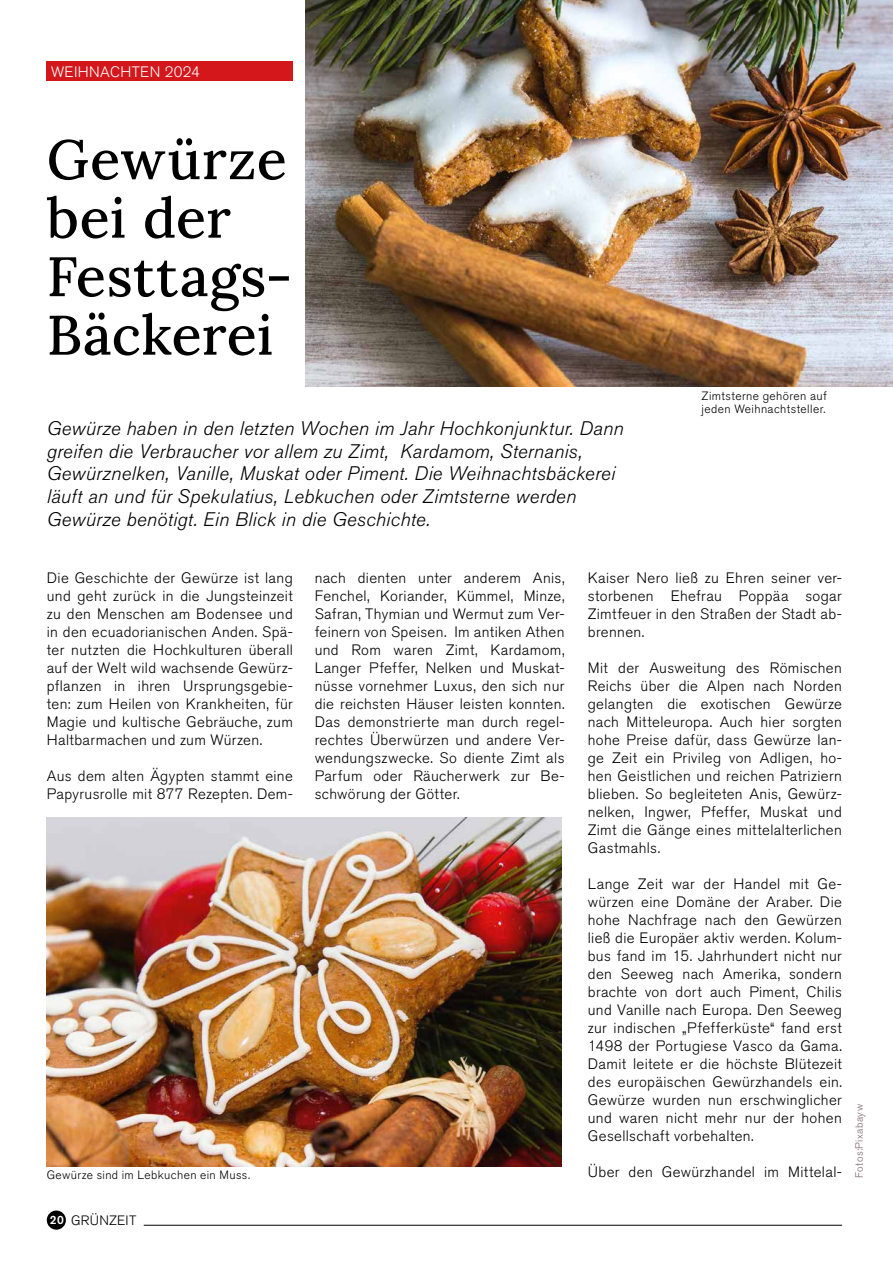
<style>
.page{position:relative;width:893px;height:1263px;background:#fff}
.page>*{position:absolute;margin:0;border:0;box-sizing:border-box;transform-origin:0 0}
.t1{font:55.5px/58.5px "Lora";letter-spacing:.005em;color:#000}
.t2{font:italic 300 19.5px/22.5px "Akzidenz Grotesk BQ";letter-spacing:.015em;color:#000}
.t3{font:300 15px/18px "Akzidenz Grotesk BQ";letter-spacing:.025em;color:#000;text-align:justify}
.t4{font:300 15px "Akzidenz Grotesk BQ";letter-spacing:.025em;color:#fff}
.t5{font:300 13.5px "Akzidenz Grotesk BQ";letter-spacing:.02em;color:#000}
.t6{font:300 12px/13.5px "Akzidenz Grotesk BQ";letter-spacing:.03em;color:#000}
.t7{font:300 10.5px "Akzidenz Grotesk BQ";letter-spacing:.04em;color:#7e636d}
.s1{font-weight:500;font-size:12px;color:#fff}
</style>
<div class="page">
<img style="left:305px;top:0;width:588px;height:387px">
<div style="left:47px;top:62px;width:246px;height:19px;background:#d3171b"></div>
<hr style="left:144px;top:1225px;width:698px;height:1px;background:#000">
<div style="left:47px;top:1210px;width:19px;height:20px;background:#000;border-radius:50%"></div>
<img style="left:47px;top:818px;width:514px;height:348px">
<p class="t4" style="left:51px;top:63px;width:151px">WEIHNACHTEN 2024</p>
<h1 class="t1" style="left:47px;top:126px;width:247px">Gewürze bei der<br>Festtags-<br>Bäckerei</h1>
<p class="t2" style="left:47px;top:418px;width:578px">Gewürze haben in den letzten Wochen im Jahr Hochkonjunktur. Dann greifen die Verbraucher vor allem zu Zimt, Kardamom, Sternanis, Gewürznelken, Vanille, Muskat oder Piment. Die Weihnachtsbäckerei läuft an und für Spekulatius, Lebkuchen oder Zimtsterne werden Gewürze benötigt. Ein Blick in die Geschichte.</p>
<p class="t6" style="left:702px;top:389px;width:127px">Zimtsterne gehören auf jeden Weihnachtsteller.</p>
<p class="t3" style="left:47px;top:569px;width:248px">Die Geschichte der Gewürze ist lang und geht zurück in die Jungsteinzeit zu den Menschen am Bodensee und in den ecuadorianischen Anden. Spä&shy;ter nutzten die Hochkulturen überall auf der Welt wild wachsende Gewürz&shy;pflanzen in ihren Ursprungsgebie&shy;ten: zum Heilen von Krankheiten, für Magie und kultische Gebräuche, zum Haltbarmachen und zum Würzen.</p>
<p class="t3" style="left:47px;top:767px;width:248px">Aus dem alten Ägypten stammt eine<br>Papyrusrolle mit 877 Rezepten. Dem-</p>
<p class="t3" style="left:315px;top:569px;width:251px">nach dienten unter anderem Anis, Fenchel, Koriander, Kümmel, Minze, Safran, Thymian und Wermut zum Ver&shy;feinern von Speisen. Im antiken Athen und Rom waren Zimt, Kardamom, Langer Pfeffer, Nelken und Muskat&shy;nüsse vornehmer Luxus, den sich nur die reichsten Häuser leisten konnten.<br>Das demonstrierte man durch regel&shy;rechtes Überwürzen und andere Ver&shy;wendungszwecke. So diente Zimt als Parfum oder Räucherwerk zur Be&shy;schwörung der Götter.</p>
<p class="t6" style="left:47px;top:1168px;width:205px">Gewürze sind im Lebkuchen ein Muss.</p>
<p class="t5" style="left:50px;top:1213px;width:88px"><span class="s1">20</span> GRÜNZEIT</p>
<p class="t3" style="left:588px;top:569px;width:256px">Kaiser Nero ließ zu Ehren seiner ver&shy;storbenen Ehefrau Poppäa sogar Zimtfeuer in den Straßen der Stadt ab&shy;brennen.</p>
<p class="t3" style="left:588px;top:659px;width:256px">Mit der Ausweitung des Römischen Reichs über die Alpen nach Norden gelangten die exotischen Gewürze nach Mitteleuropa. Auch hier sorgten hohe Preise dafür, dass Gewürze lan&shy;ge Zeit ein Privileg von Adligen, ho&shy;hen Geistlichen und reichen Patriziern blieben. So begleiteten Anis, Gewürz&shy;nelken, Ingwer, Pfeffer, Muskat und Zimt die Gänge eines mittelalterlichen Gastmahls.</p>
<p class="t3" style="left:588px;top:875px;width:256px">Lange Zeit war der Handel mit Ge&shy;würzen eine Domäne der Araber. Die hohe Nachfrage nach den Gewürzen ließ die Europäer aktiv werden. Kolum&shy;bus fand im 15. Jahrhundert nicht nur den Seeweg nach Amerika, sondern brachte von dort auch Piment, Chilis und Vanille nach Europa. Den Seeweg zur indischen „Pfefferküste“ fand erst 1498 der Portugiese Vasco da Gama.<br>Damit leitete er die höchste Blütezeit des europäischen Gewürzhandels ein.<br>Gewürze wurden nun erschwinglicher und waren nicht mehr nur der hohen Gesellschaft vorbehalten.</p>
<p class="t3" style="left:588px;top:1163px;width:256px">Über den Gewürzhandel im Mittelal-</p>
<p class="t7" style="left:853px;top:1178px;width:75px;rotate:-90deg">Fotos:Pixabayw</p>
</div>
